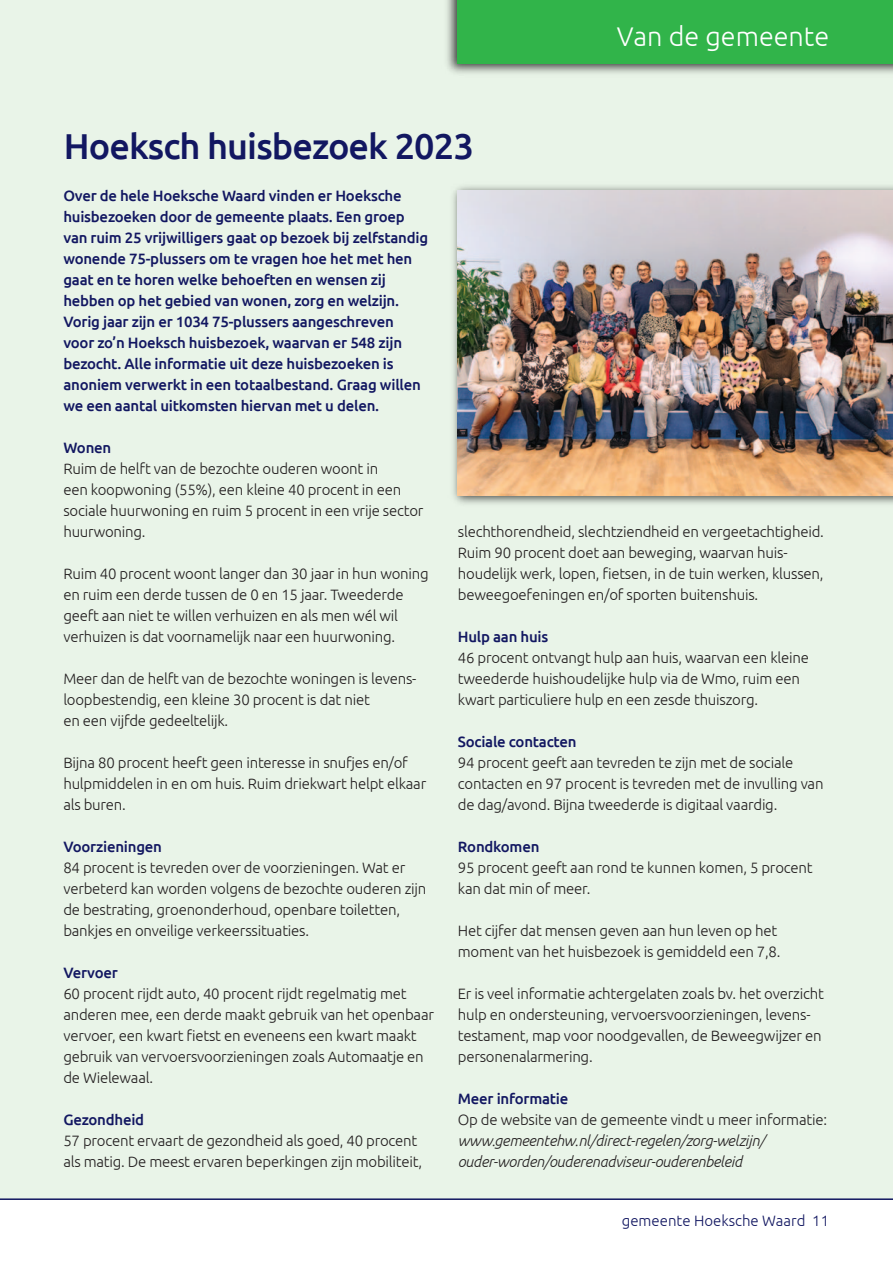
<style>
.page{position:relative;width:893px;height:1263px;background:#fff}
.page>*{position:absolute;margin:0;border:0;box-sizing:border-box;transform-origin:0 0}
.t1{font:500 36px "Ubuntu";letter-spacing:-.025em;color:#121761}
.t2{font:300 27px "Ubuntu";color:#fff}
.t3{font:300 15px/21px "Ubuntu";letter-spacing:-.015em;color:#231f20}
.t4{font:500 15px/21px "Ubuntu";letter-spacing:-.015em;color:#121761}
.t5{font:italic 300 15px/21px "Ubuntu";letter-spacing:-.015em;color:#231f20}
.t6{font:300 15px "Ubuntu";color:#121761}
</style>
<div class="page">
<div style="left:0;top:0;width:893px;height:1199px;background:#e9f4e8"></div>
<hr style="left:0;top:1198px;width:893px;height:2px;background:#121761">
<img style="left:453px;top:186px;width:440px;height:318px">
<img style="left:457px;top:190px;width:436px;height:305px">
<img style="left:447px;top:0;width:446px;height:74px">
<div style="left:457px;top:0;width:436px;height:64px;background:#31b44a"></div>
<h1 class="t1" style="left:64px;top:130px;width:412px">Hoeksch huisbezoek 2023</h1>
<h2 class="t2" style="left:617px;top:25px;width:214px">Van de gemeente</h2>
<p class="t4" style="left:63px;top:186px;width:366px">Over de hele Hoeksche Waard vinden er Hoeksche huisbezoeken door de gemeente plaats. Een groep van ruim 25 vrijwilligers gaat op bezoek bij zelfstandig wonende 75-plussers om te vragen hoe het met hen gaat en te horen welke behoeften en wensen zij hebben op het gebied van wonen, zorg en welzijn.<br>Vorig jaar zijn er 1034 75-plussers aangeschreven voor zo’n Hoeksch huisbezoek, waarvan er 548 zijn bezocht. Alle informatie uit deze huisbezoeken is anoniem verwerkt in een totaalbestand. Graag willen we een aantal uitkomsten hiervan met u delen.</p>
<p class="t4" style="left:63px;top:438px;width:49px">Wonen</p>
<p class="t3" style="left:63px;top:459px;width:362px">Ruim de helft van de bezochte ouderen woont in<br>een koopwoning (55%), een kleine 40 procent in een sociale huurwoning en ruim 5 procent in een vrije sector huur woning.</p>
<p class="t3" style="left:63px;top:564px;width:367px">Ruim 40 procent woont langer dan 30 jaar in hun woning en ruim een derde tussen de 0 en 15 jaar. Tweederde geeft aan niet te willen verhuizen en als men wél wil verhuizen is dat voornamelijk naar een huurwoning.</p>
<p class="t3" style="left:63px;top:669px;width:355px">Meer dan de helft van de bezochte woningen is levens&shy;loopbestendig, een kleine 30 procent is dat niet<br>en een vijfde gedeeltelijk.</p>
<p class="t3" style="left:63px;top:753px;width:364px">Bijna 80 procent heeft geen interesse in snufjes en/of hulpmiddelen in en om huis. Ruim driekwart helpt elkaar als buren.</p>
<p class="t4" style="left:63px;top:837px;width:100px">Voorzieningen</p>
<p class="t3" style="left:63px;top:858px;width:365px">84 procent is tevreden over de voorzieningen. Wat er verbeterd kan worden volgens de bezochte ouderen zijn de bestrating, groenonderhoud, openbare toiletten, bankjes en onveilige verkeerssituaties.</p>
<p class="t4" style="left:63px;top:963px;width:56px">Vervoer</p>
<p class="t3" style="left:63px;top:984px;width:372px">60 procent rijdt auto, 40 procent rijdt regelmatig met anderen mee, een derde maakt gebruik van het openbaar vervoer, een kwart fietst en eveneens een kwart maakt gebruik van vervoersvoorzieningen zoals Automaatje en de Wielewaal.</p>
<p class="t4" style="left:63px;top:1110px;width:82px">Gezondheid</p>
<p class="t3" style="left:63px;top:1131px;width:360px">57 procent ervaart de gezondheid als goed, 40 procent als matig. De meest ervaren beperkingen zijn mobiliteit,</p>
<p class="t3" style="left:458px;top:522px;width:367px">slechthorendheid, slechtziendheid en vergeetachtigheid.<br>Ruim 90 procent doet aan beweging, waarvan huis - houdelijk werk, lopen, fietsen, in de tuin werken, klussen, beweegoefeningen en/of sporten buitenshuis.</p>
<p class="t4" style="left:458px;top:627px;width:92px">Hulp aan huis</p>
<p class="t3" style="left:458px;top:648px;width:353px">46 procent ontvangt hulp aan huis, waarvan een kleine tweederde huishoudelijke hulp via de Wmo, ruim een kwart particuliere hulp en een zesde thuiszorg.</p>
<p class="t4" style="left:458px;top:732px;width:120px">Sociale contacten</p>
<p class="t3" style="left:458px;top:753px;width:367px">94 procent geeft aan tevreden te zijn met de sociale contacten en 97 procent is tevreden met de invulling van de dag/avond. Bijna tweederde is digitaal vaardig.</p>
<p class="t4" style="left:458px;top:837px;width:83px">Rondkomen</p>
<p class="t3" style="left:458px;top:858px;width:356px">95 procent geeft aan rond te kunnen komen, 5 procent kan dat min of meer.</p>
<p class="t3" style="left:458px;top:921px;width:324px">Het cijfer dat mensen geven aan hun leven op het moment van het huisbezoek is gemiddeld een 7,8.</p>
<p class="t3" style="left:458px;top:984px;width:367px">Er is veel informatie achtergelaten zoals bv. het overzicht hulp en ondersteuning, vervoersvoorzieningen, levens&shy;testament, map voor noodgevallen, de Beweegwijzer en personenalarmering.</p>
<p class="t4" style="left:458px;top:1089px;width:112px">Meer informatie</p>
<p class="t3" style="left:458px;top:1110px;width:371px">Op de website van de gemeente vindt u meer informatie:</p>
<p class="t5" style="left:458px;top:1131px;width:309px">www.gemeentehw.nl/direct-regelen/zorg-welzijn/ ouder-worden/ouderenadviseur-ouderenbeleid</p>
<p class="t6" style="left:622px;top:1214px;width:209px">gemeente Hoeksche Waard 11</p>
</div>
